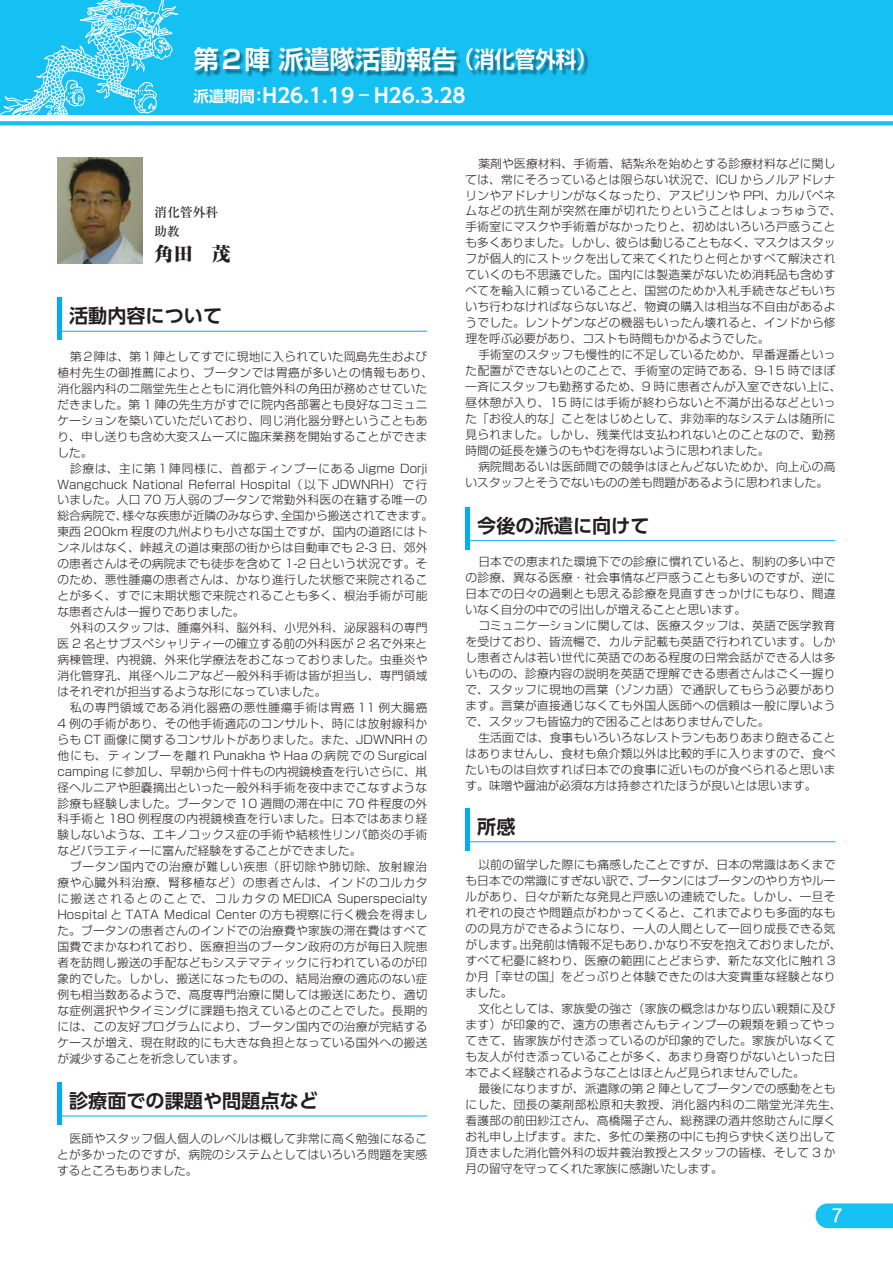
<style>
.page{position:relative;width:893px;height:1263px;background:#fff}
.page>*{position:absolute;margin:0;border:0;box-sizing:border-box;transform-origin:0 0}
.t1{font:700 25.5px "Shin Go Pr 6 De";color:#fff}
.t2{font:700 19.95px "UD Shin Go Pr 6 N De";color:#fff}
.t3{font:700 19.2px "UD Shin Go Pro De";color:#231f20}
.t4{font:800 expanded 19.2px "Ryumin Pr 6 N";color:#231f20}
.t5{font:500 16.95px "Shin M Go Pro";color:#fff}
.t6{font:500 12.75px/18.1px "Ryumin Pr 6 N";color:#231f20}
.t7{font:300 11.7px/15.9px "Shin Go Pr 6";letter-spacing:.02em;color:#231f20;text-align:justify}
.t8{font:300 11.7px/15.9px "Shin Go Pr 6";color:#231f20}
.s1{font-size:22.95px}
.s2{font-size:15.3px}
</style>
<div class="page">
<div style="left:0;top:0;width:893px;height:115px;background:#15c0f2"></div>
<img style="left:196px;top:48px;width:393px;height:29px">
<img style="left:57px;top:157px;width:85px;height:107px">
<svg style="left:0;top:121px;width:893px;height:4px;background:#20c3f2"></svg>
<svg style="left:0;top:0;width:178px;height:115px"></svg>
<div style="left:57px;top:298px;width:5px;height:42px;background:#00aeef"></div>
<hr style="left:57px;top:331px;width:370px;height:1px;background:#00aeef">
<div style="left:57px;top:1082px;width:5px;height:43px;background:#00aeef"></div>
<hr style="left:57px;top:1116px;width:370px;height:1px;background:#00aeef">
<hr style="left:466px;top:507px;width:4px;height:43px;background:#00aeef">
<hr style="left:466px;top:540px;width:369px;height:1px;background:#00aeef">
<hr style="left:466px;top:808px;width:4px;height:43px;background:#00aeef">
<hr style="left:466px;top:841px;width:369px;height:1px;background:#00aeef">
<svg style="left:816px;top:1203px;width:77px;height:25px;background:#1fc2f2"></svg>
<h1 class="t1" style="left:193px;top:39px;width:405px">第２陣 派遣隊活動報告 <span class="s1">（消化管外科）</span></h1>
<h2 class="t2" style="left:193px;top:79px;width:274px"><span class="s2">派遣期間：</span>H26.1.19 H26.3.28</h2>
<p class="t6" style="left:155px;top:203px;width:65px">消化管外科助教</p>
<h3 class="t4" style="left:155px;top:239px;width:78px">角田　茂</h3>
<h3 class="t3" style="left:69px;top:300px;width:155px">活動内容について</h3>
<p class="t7" style="left:57px;top:347px;width:377px;text-align:left;text-indent:13px">第２陣は、第１陣としてすでに現地に入られていた岡島先生および植村先生の御推薦により、ブータンでは胃癌が多いとの情報もあり、消化器内科の二階堂先生とともに消化管外科の角田が務めさせていただきました。第 1 陣の先生方がすでに院内各部署とも良好なコミュニケーションを築いていただいており、同じ消化器分野ということもあり、申し送りも含め大変スムーズに臨床業務を開始することができました。</p>
<p class="t7" style="left:57px;top:459px;width:377px;text-align:left;text-indent:13px">診療は、主に第１陣同様に、首都ティンプーにある Jigme Dorji Wangchuck National Referral Hospital（以下 JDWNRH）で行いました。人口 70 万人弱のブータンで常勤外科医の在籍する唯一の総合病院で、様々な疾患が近隣のみならず、全国から搬送されてきます。東西 200km 程度の九州よりも小さな国土ですが、国内の道路にはトンネルはなく、峠越えの道は東部の街からは自動車でも 2-3 日、郊外の患者さんはその病院までも徒歩を含めて 1-2 日という状況です。そのため、悪性腫瘍の患者さんは、かなり進行した状態で来院されることが多く、すでに末期状態で来院されることも多く、根治手術が可能な患者さんは一握りでありました。</p>
<p class="t7" style="left:57px;top:619px;width:372px;text-indent:13px">外科のスタッフは、腫瘍外科、脳外科、小児外科、泌尿器科の専門医 2 名とサブスペシャリティーの確立する前の外科医が 2 名で外来と病棟管理、内視鏡、外来化学療法をおこなっておりました。虫垂炎や消化管穿孔、鼡径ヘルニアなど一般外科手術は皆が担当し、専門領域はそれぞれが担当するような形になっていました。</p>
<p class="t7" style="left:57px;top:698px;width:372px;text-indent:13px">私の専門領域である消化器癌の悪性腫瘍手術は胃癌 11 例大腸癌4 例の手術があり、その他手術適応のコンサルト、時には放射線科からも CT 画像に関するコンサルトがありました。また、JDWNRH の他にも、ティンプーを離れ Punakha や Haa の病院での Surgical camping に参加し、早朝から何十件もの内視鏡検査を行いさらに、鼡径ヘルニアや胆嚢摘出といった一般外科手術を夜中までこなすような診療も経験しました。ブータンで 10 週間の滞在中に 70 件程度の外科手術と 180 例程度の内視鏡検査を行いました。日本ではあまり経験しないような、エキノコックス症の手術や結核性リンパ節炎の手術などバラエティーに富んだ経験をすることができました。</p>
<p class="t7" style="left:57px;top:858px;width:372px;text-indent:13px">ブータン国内での治療が難しい疾患（肝切除や肺切除、放射線治療や心臓外科治療、腎移植など）の患者さんは、インドのコルカタに搬送されるとのことで、コルカタの MEDICA Superspecialty Hospital と TATA Medical Center の方も視察に行く機会を得ました。ブータンの患者さんのインドでの治療費や家族の滞在費はすべて国費でまかなわれており、医療担当のブータン政府の方が毎日入院患者を訪問し搬送の手配などもシステマティックに行われているのが印象的でした。しかし、搬送になったものの、結局治療の適応のない症例も相当数あるようで、高度専門治療に関しては搬送にあたり、適切な症例選択やタイミングに課題も抱えているとのことでした。長期的には、この友好プログラムにより、ブータン国内での治療が完結するケースが増え、現在財政的にも大きな負担となっている国外への搬送が減少することを祈念しています。</p>
<h3 class="t3" style="left:69px;top:1085px;width:250px">診療面での課題や問題点など</h3>
<p class="t7" style="left:57px;top:1129px;width:371px;text-indent:13px">医師やスタッフ個人個人のレベルは概して非常に高く勉強になることが多かったのですが、病院のシステムとしてはいろいろ問題を実感するところもありました。</p>
<p class="t7" style="left:466px;top:154px;width:377px;text-align:left;text-indent:13px">薬剤や医療材料、手術着、結紮糸を始めとする診療材料などに関しては、常にそろっているとは限らない状況で、ICU からノルアドレナリンやアドレナリンがなくなったり、アスピリンや PPI、カルバペネムなどの抗生剤が突然在庫が切れたりということはしょっちゅうで、手術室にマスクや手術着がなかったりと、初めはいろいろ戸惑うことも多くありました。しかし、彼らは動じることもなく、マスクはスタッフが個人的にストックを出して来てくれたりと何とかすべて解決されていくのも不思議でした。国内には製造業がないため消耗品も含めすべてを輸入に頼っていることと、国営のためか入札手続きなどもいちいち行わなければならないなど、物資の購入は相当な不自由があるようでした。レントゲンなどの機器もいったん壊れると、インドから修理を呼ぶ必要があり、コストも時間もかかるようでした。</p>
<p class="t7" style="left:466px;top:346px;width:377px;text-align:left;text-indent:13px">手術室のスタッフも慢性的に不足しているためか、早番遅番といった配置ができないとのことで、手術室の定時である、9-15 時でほぼ一斉にスタッフも勤務するため、9 時に患者さんが入室できない上に、昼休憩が入り、15 時には手術が終わらないと不満が出るなどといった「お役人的な」ことをはじめとして、非効率的なシステムは随所に見られました。しかし、残業代は支払われないとのことなので、勤務時間の延長を嫌うのもやむを得ないように思われました。</p>
<p class="t8" style="left:466px;top:457px;width:371px;text-indent:13px">病院間あるいは医師間での競争はほとんどないためか、向上心の高いスタッフとそうでないものの差も問題があるように思われました。</p>
<h3 class="t3" style="left:477px;top:510px;width:174px">今後の派遣に向けて</h3>
<p class="t7" style="left:466px;top:553px;width:371px;text-indent:13px">日本での恵まれた環境下での診療に慣れていると、制約の多い中での診療、異なる医療・社会事情など戸惑うことも多いのですが、逆に日本での日々の過剰とも思える診療を見直すきっかけにもなり、間違いなく自分の中での引出しが増えることと思います。</p>
<p class="t7" style="left:466px;top:617px;width:372px;text-indent:13px">コミュニケーションに関しては、医療スタッフは、英語で医学教育を受けており、皆流暢で、カルテ記載も英語で行われています。しかし患者さんは若い世代に英語でのある程度の日常会話ができる人は多いものの、診療内容の説明を英語で理解できる患者さんはごく一握りで、スタッフに現地の言葉（ゾンカ語）で通訳してもらう必要があります。言葉が直接通じなくても外国人医師への信頼は一般に厚いようで、スタッフも皆協力的で困ることはありませんでした。</p>
<p class="t7" style="left:466px;top:728px;width:372px;text-indent:13px">生活面では、食事もいろいろなレストランもありあまり飽きることはありませんし、食材も魚介類以外は比較的手に入りますので、食べたいものは自炊すれば日本での食事に近いものが食べられると思います。味噌や醤油が必須な方は持参されたほうが良いとは思います。</p>
<h3 class="t3" style="left:477px;top:811px;width:40px">所感</h3>
<p class="t7" style="left:466px;top:856px;width:377px;text-align:left;text-indent:13px">以前の留学した際にも痛感したことですが、日本の常識はあくまでも日本での常識にすぎない訳で、ブータンにはブータンのやり方やルールがあり、日々が新たな発見と戸惑いの連続でした。しかし、一旦それぞれの良さや問題点がわかってくると、これまでよりも多面的なものの見方ができるようになり、一人の人間として一回り成長できる気がします。出発前は情報不足もあり、かなり不安を抱えておりましたが、すべて杞憂に終わり、医療の範囲にとどまらず、新たな文化に触れ 3か月「幸せの国」をどっぷりと体験できたのは大変貴重な経験となりました。</p>
<p class="t7" style="left:466px;top:999px;width:372px;text-indent:13px">文化としては、家族愛の強さ（家族の概念はかなり広い親類に及びます）が印象的で、遠方の患者さんもティンプーの親類を頼ってやってきて、皆家族が付き添っているのが印象的でした。家族がいなくても友人が付き添っていることが多く、あまり身寄りがないといった日本でよく経験されるようなことはほとんど見られませんでした。</p>
<p class="t7" style="left:466px;top:1079px;width:377px;text-align:left;text-indent:13px">最後になりますが、派遣隊の第 2 陣としてブータンでの感動をともにした、団長の薬剤部松原和夫教授、消化器内科の二階堂光洋先生、看護部の前田紗江さん、高橋陽子さん、総務課の酒井悠助さんに厚くお礼申し上げます。また、多忙の業務の中にも拘らず快く送り出して頂きました消化管外科の坂井義治教授とスタッフの皆様、そして 3 か月の留守を守ってくれた家族に感謝いたします。</p>
<h3 class="t5" style="left:832px;top:1202px;width:12px">7</h3>
</div>
